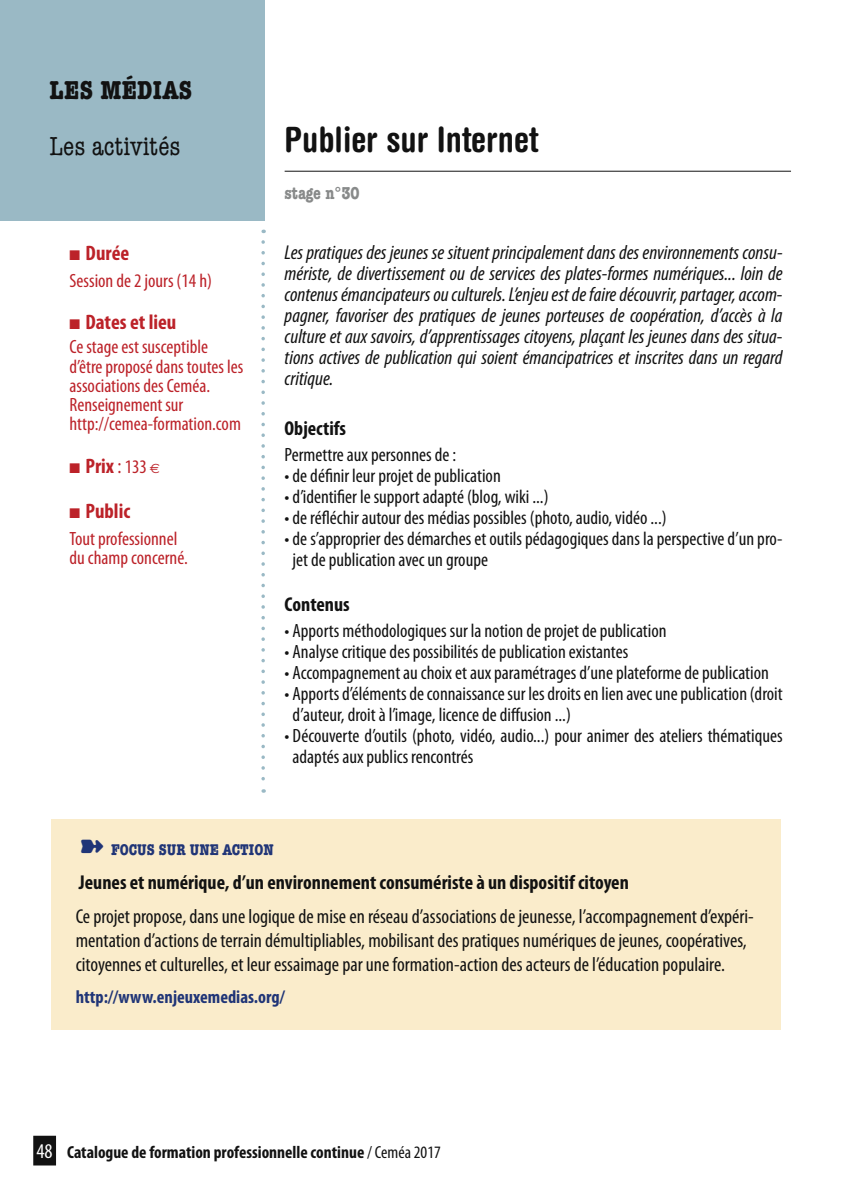
<style>
.page{position:relative;width:844px;height:1191px;background:#fff}
.page>*{position:absolute;margin:0;border:0;box-sizing:border-box;transform-origin:0 0}
.t1{font:700 condensed 35px "Helvetica Rounded";color:#121212}
.t2{font:condensed 26.25px "American Typewriter";color:#121212}
.t3{font:700 condensed 26.25px "American Typewriter";letter-spacing:.01em;color:#121212}
.t4{font:700 condensed 21px "Myriad Pro";color:#bc2229}
.t5{font:italic condensed 20.12px/21px "Myriad Pro";color:#121212;text-align:justify}
.t6{font:condensed 20.12px/24.2px "Myriad Pro";color:#121212}
.t7{font:700 condensed 20.12px "Myriad Pro";color:#121212}
.t8{font:condensed 19.25px/21px "Myriad Pro";color:#121212}
.t9{font:condensed 19.25px/19.2px "Myriad Pro";color:#bc2229}
.t10{font:700 condensed 18.38px "Myriad Pro";color:#203577}
.t11{font:700 condensed 17.5px "Myriad Pro";color:#121212}
.t12{font:700 condensed 17.5px "American Typewriter";color:#888a8a}
.t13{font:700 condensed 15.75px "American Typewriter";color:#203577}
.s1{font-weight:400}
.s2{font-weight:400;font-size:19.25px}
.s3{font-family:"Euro Sans";font-weight:400;font-stretch:normal;font-size:13.47px}
.s4{font-weight:400;font-size:21px;color:#fff}
</style>
<div class="page">
<div style="left:51px;top:819px;width:729px;height:210px;background:#faeccb"></div>
<svg style="left:261px;top:242px;width:4px;height:550px"></svg>
<div style="left:0;top:0;width:264px;height:221px;background:#9ab9c5"></div>
<div style="left:33px;top:1135px;width:23px;height:30px;background:#121212"></div>
<hr style="left:284px;top:171px;width:506px;height:1px;background:#121212">
<h2 class="t3" style="left:50px;top:74px;width:142px">LES MÉDIAS</h2>
<h2 class="t2" style="left:50px;top:132px;width:132px">Les activités</h2>
<p class="t4" style="left:69px;top:240px;width:61px">■ Durée</p>
<p class="t9" style="left:69px;top:270px;width:144px">Session de 2 jours (14 h)</p>
<p class="t4" style="left:69px;top:309px;width:108px">■ Dates et lieu</p>
<p class="t9" style="left:69px;top:337px;width:175px">Ce stage est susceptible d’être proposé dans toutes les associations des Ceméa.<br>Renseignement sur http://cemea-formation.com</p>
<p class="t4" style="left:69px;top:453px;width:92px">■ Prix <span class="s1">:</span> <span class="s2">133</span> <span class="s3">e</span></p>
<p class="t4" style="left:69px;top:498px;width:62px">■ Public</p>
<p class="t9" style="left:69px;top:528px;width:120px">Tout professionnel du champ concerné.</p>
<h1 class="t1" style="left:284px;top:118px;width:255px">Publier sur Internet</h1>
<p class="t12" style="left:284px;top:183px;width:76px">STAGE N°30</p>
<p class="t5" style="left:284px;top:242px;width:499px">Les pratiques des jeunes se situent principalement dans des environnements consu&shy;mériste, de divertissement ou de services des plates-formes numériques... loin de contenus émancipateurs ou culturels. L’enjeu est de faire découvrir, partager, accom&shy;pagner, favoriser des pratiques de jeunes porteuses de coopération, d’accès à la culture et aux savoirs, d’apprentissages citoyens, plaçant les jeunes dans des situa&shy;tions actives de publication qui soient émancipatrices et inscrites dans un regard critique.</p>
<p class="t7" style="left:284px;top:415px;width:63px">Objectifs</p>
<p class="t8" style="left:284px;top:443px;width:173px">Permettre aux personnes de :</p>
<p class="t8" style="left:284px;top:464px;width:217px">• de définir leur projet de publication</p>
<p class="t8" style="left:284px;top:485px;width:265px">• d’identifier le support adapté (blog, wiki ...)</p>
<p class="t8" style="left:284px;top:506px;width:383px">• de réfléchir autour des médias possibles (photo, audio, vidéo ...)</p>
<p class="t8" style="left:292px;top:527px;width:491px;text-indent:-8px">• de s’approprier des démarches et outils pédagogiques dans la perspective d’un pro&shy;jet de publication avec un groupe</p>
<p class="t7" style="left:284px;top:591px;width:67px">Contenus</p>
<p class="t8" style="left:284px;top:619px;width:383px">• Apports méthodologiques sur la notion de projet de publication</p>
<p class="t8" style="left:284px;top:640px;width:345px">• Analyse critique des possibilités de publication existantes</p>
<p class="t8" style="left:284px;top:661px;width:485px">• Accompagnement au choix et aux paramétrages d’une plateforme de publication</p>
<p class="t8" style="left:292px;top:682px;width:491px;text-indent:-8px">• Apports d’éléments de connaissance sur les droits en lien avec une publication (droit d’auteur, droit à l’image, licence de diffusion ...)</p>
<p class="t8" style="left:292px;top:724px;width:491px;text-indent:-8px">• Découverte d’outils (photo, vidéo, audio...) pour animer des ateliers thématiques adaptés aux publics rencontrés</p>
<p class="t13" style="left:80px;top:840px;width:195px">➽ FOCUS SUR UNE ACTION</p>
<p class="t7" style="left:79px;top:869px;width:551px">Jeunes et numérique, d’un environnement consumériste à un dispositif citoyen</p>
<p class="t6" style="left:76px;top:904px;width:679px">Ce projet propose, dans une logique de mise en réseau d’associations de jeunesse, l’accompagnement d’expéri&shy;mentation d’actions de terrain démultipliables, mobilisant des pratiques numériques de jeunes, coopératives, citoyennes et culturelles, et leur essaimage par une formation-action des acteurs de l’éducation populaire.</p>
<p class="t10" style="left:76px;top:985px;width:210px">http://www.enjeuxemedias.org/</p>
<p class="t11" style="left:37px;top:1140px;width:405px"><span class="s4">48</span> Catalogue de formation professionnelle continue <span class="s1">/ Ceméa 2017</span></p>
</div>
